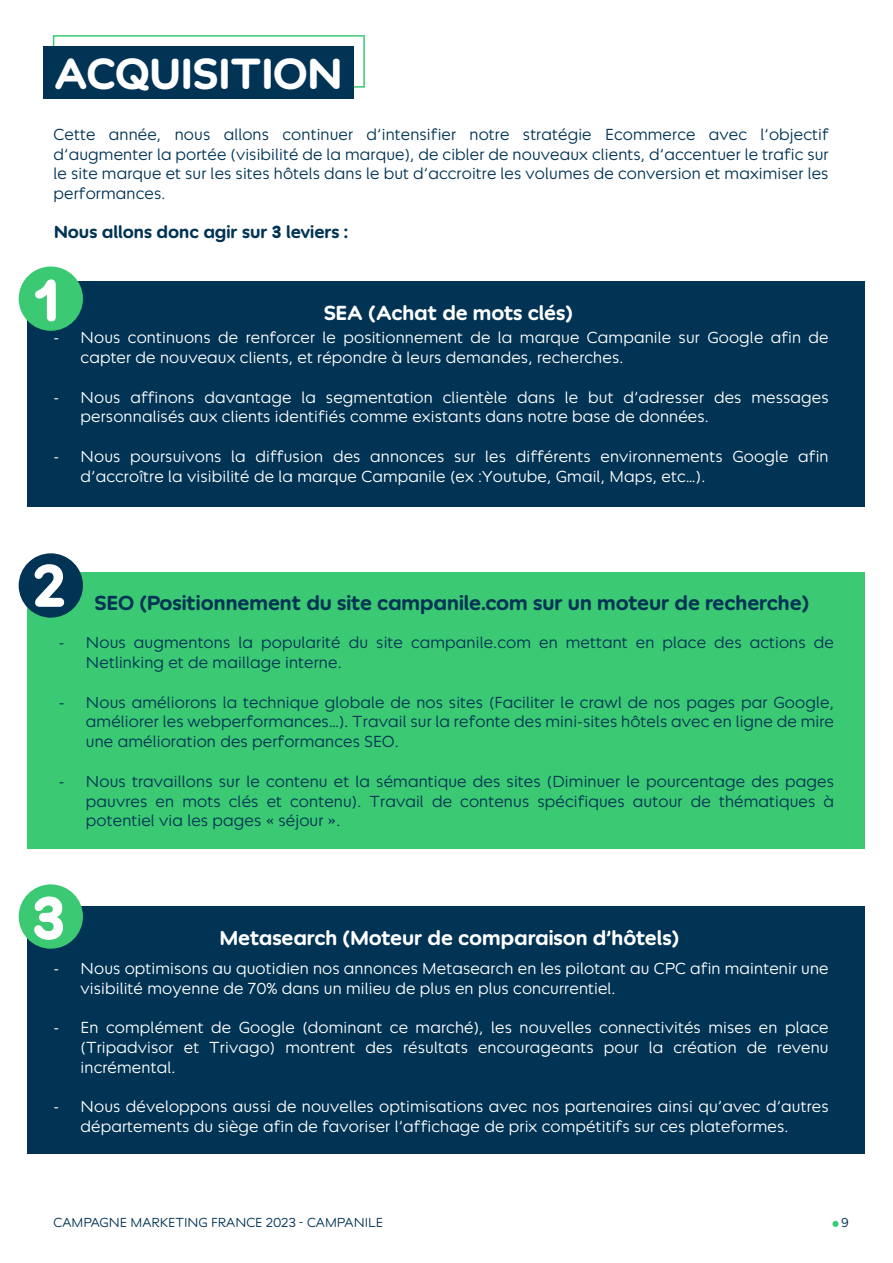
<style>
.page{position:relative;width:893px;height:1263px;background:#fff}
.page>*{position:absolute;margin:0;border:0;box-sizing:border-box;transform-origin:0 0}
.t1{font:700 62.25px "Campanile";color:#fff}
.t2{font:700 45px "Campanile";color:#fff}
.t3{font:700 21px "Campanile";color:#003354}
.t4{font:700 21px "Campanile";color:#fff}
.t5{font:700 18px "Campanile";color:#003354}
.t6{font:300 16.5px/19.8px "Campanile";letter-spacing:.005em;color:#fff}
.t7{font:300 16.5px/19.8px "Campanile";letter-spacing:.005em;color:#003354;text-align:justify}
.t8{font:300 13.5px "Campanile";color:#003354}
</style>
<div class="page">
<svg style="left:832px;top:1221px;width:6px;height:6px"></svg>
<div style="left:53px;top:35px;width:312px;height:53px;border:2px solid #3bc973"></div>
<div style="left:43px;top:46px;width:310px;height:52px;background:#003354"></div>
<div style="left:28px;top:282px;width:837px;height:225px;background:#003354"></div>
<div style="left:19px;top:266px;width:64px;height:65px;background:#3bc973;border-radius:50%"></div>
<div style="left:28px;top:907px;width:837px;height:247px;background:#003354"></div>
<div style="left:19px;top:884px;width:64px;height:65px;background:#3bc973;border-radius:50%"></div>
<div style="left:28px;top:572px;width:837px;height:277px;background:#3bc973"></div>
<div style="left:19px;top:553px;width:64px;height:65px;background:#003354;border-radius:50%"></div>
<h2 class="t2" style="left:54px;top:49px;width:290px">ACQUISITION</h2>
<p class="t7" style="left:54px;top:125px;width:777px">Cette année, nous allons continuer d’intensifier notre stratégie Ecommerce avec l’objectif d’augmenter la portée (visibilité de la marque), de cibler de nouveaux clients, d’accentuer le trafic sur le site marque et sur les sites hôtels dans le but d’accroitre les volumes de conversion et maximiser les performances.</p>
<p class="t5" style="left:54px;top:222px;width:296px">Nous allons donc agir sur 3 leviers :</p>
<h1 class="t1" style="left:34px;top:265px;width:29px">1</h1>
<p class="t4" style="left:324px;top:302px;width:251px">SEA (Achat de mots clés)</p>
<p class="t6" style="left:81px;top:328px;width:750px;text-indent:-27px">- Nous continuons de renforcer le positionnement de la marque Campanile sur Google afin de capter de nouveaux clients, et répondre à leurs demandes, recherches.</p>
<p class="t6" style="left:81px;top:387px;width:750px;text-indent:-27px">- Nous affinons davantage la segmentation clientèle dans le but d’adresser des messages personnalisés aux clients identifiés comme existants dans notre base de données.</p>
<p class="t6" style="left:81px;top:447px;width:750px;text-indent:-27px">- Nous poursuivons la diffusion des annonces sur les différents environnements Google afin d’accroître la visibilité de la marque Campanile (ex :Youtube, Gmail, Maps, etc…).</p>
<h1 class="t1" style="left:33px;top:551px;width:34px">2</h1>
<p class="t3" style="left:95px;top:591px;width:716px">SEO (Positionnement du site campanile.com sur un moteur de recherche)</p>
<p class="t7" style="left:86px;top:633px;width:749px;text-indent:-27px">- Nous augmentons la popularité du site campanile.com en mettant en place des actions de<br>Netlinking et de maillage interne.</p>
<p class="t7" style="left:86px;top:692px;width:750px;text-indent:-27px">- Nous améliorons la technique globale de nos sites (Faciliter le crawl de nos pages par Google, améliorer les webperformances…). Travail sur la refonte des mini-sites hôtels avec en ligne de mire une amélioration des performances SEO.</p>
<p class="t7" style="left:86px;top:772px;width:750px;text-indent:-27px">- Nous travaillons sur le contenu et la sémantique des sites (Diminuer le pourcentage des pages pauvres en mots clés et contenu). Travail de contenus spécifiques autour de thématiques à potentiel via les pages « séjour ».</p>
<h1 class="t1" style="left:32px;top:883px;width:35px">3</h1>
<p class="t4" style="left:220px;top:926px;width:461px">Metasearch (Moteur de comparaison d’hôtels)</p>
<p class="t6" style="left:81px;top:958px;width:750px;text-indent:-27px">- Nous optimisons au quotidien nos annonces Metasearch en les pilotant au CPC afin maintenir une visibilité moyenne de 70% dans un milieu de plus en plus concurrentiel.</p>
<p class="t6" style="left:81px;top:1018px;width:750px;text-align:justify;text-indent:-27px">- En complément de Google (dominant ce marché), les nouvelles connectivités mises en place (Tripadvisor et Trivago) montrent des résultats encourageants pour la création de revenu incrémental.</p>
<p class="t6" style="left:81px;top:1097px;width:750px;text-indent:-27px">- Nous développons aussi de nouvelles optimisations avec nos partenaires ainsi qu’avec d’autres départements du siège afin de favoriser l’affichage de prix compétitifs sur ces plateformes.</p>
<p class="t8" style="left:53px;top:1215px;width:331px">CAMPAGNE MARKETING FRANCE 2023 - CAMPANILE</p>
<p class="t8" style="left:841px;top:1215px;width:9px">9</p>
</div>
